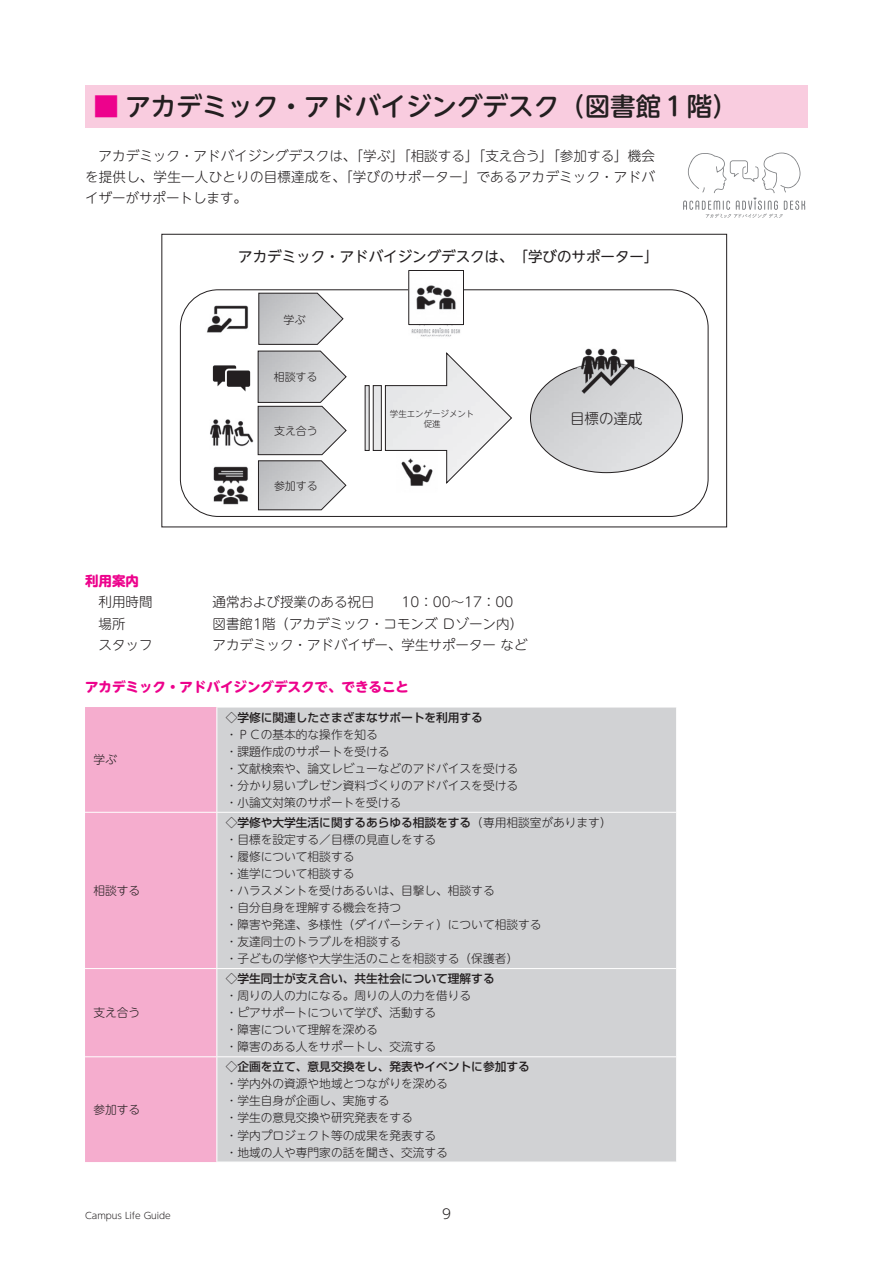
<style>
.page{position:relative;width:893px;height:1263px;background:#fff}
.page>*{position:absolute;margin:0;border:0;box-sizing:border-box;transform-origin:0 0}
.t1{font:500 25.5px "UD Shin M Go Pro";color:#231f20}
.t2{font:14.55px "UD Shin M Go Pro";color:#231f20}
.t3{font:300 14.55px "UD Shin M Go Pro";color:#231f20}
.t4{font:300 13.5px/21.3px "UD Shin M Go Pro";color:#231f20;text-align:justify}
.t5{font:700 13.5px "UD Shin M Go Pro";color:#ed028c}
.t6{font:300 11.7px/17px "UD Shin M Go Pr 6";color:#231f20}
.t7{font:500 11.7px "Shin Go Pro";color:#231f20}
.t8{font:300 10.95px "UD Shin M Go Pro";color:#231f20}
.t9{font:300 9px "UD Shin M Go Pro";color:#231f20}
.t10{font:300 8.4px/10.2px "UD Shin M Go Pro";color:#231f20;text-align:center}
.s1{color:#ed028c}
.s2{font-family:"UD Shin M Go Pr 6";font-weight:300}
</style>
<div class="page">
<div style="left:85px;top:85px;width:723px;height:43px;background:#f9ccdf"></div>
<div style="left:85px;top:707px;width:131px;height:455px;background:#f5adce"></div>
<svg style="left:217px;top:708px;width:459px;height:454px;background:#d2d3d5"></svg>
<hr style="left:217px;top:812px;width:459px;height:1px;background:#fff">
<hr style="left:217px;top:968px;width:459px;height:1px;background:#fff">
<hr style="left:217px;top:1056px;width:459px;height:1px;background:#fff">
<hr style="left:85px;top:812px;width:132px;height:1px;background:#fff">
<hr style="left:85px;top:968px;width:132px;height:1px;background:#fff">
<hr style="left:85px;top:1056px;width:132px;height:1px;background:#fff">
<svg style="left:683px;top:153px;width:122px;height:65px"></svg>
<div style="left:180px;top:289px;width:528px;height:228px;border:1px solid #231f20;border-radius:38px"></div>
<img style="left:530px;top:367px;width:72px;height:76px">
<svg style="left:364px;top:352px;width:148px;height:132px"></svg>
<img style="left:213px;top:466px;width:35px;height:39px">
<img style="left:207px;top:305px;width:42px;height:28px">
<img style="left:577px;top:348px;width:61px;height:52px">
<img style="left:396px;top:451px;width:41px;height:35px">
<svg style="left:258px;top:293px;width:89px;height:217px"></svg>
<img style="left:210px;top:419px;width:44px;height:28px">
<img style="left:212px;top:365px;width:39px;height:27px">
<img style="left:409px;top:285px;width:54px;height:52px">
<div style="left:409px;top:270px;width:55px;height:55px;border:1px solid #231f20"></div>
<div style="left:161px;top:234px;width:566px;height:293px;border:1px solid #231f20"></div>
<h1 class="t1" style="left:94px;top:86px;width:646px"><span class="s1">■</span> アカデミック・アドバイジングデスク（図書館１階）</h1>
<p class="t4" style="left:85px;top:144px;width:571px">　アカデミック・アドバイジングデスクは、「学ぶ」「相談する」「支え合う」「参加する」機会を提供し、学生一人ひとりの目標達成を、「学びのサポーター」であるアカデミック・アドバイザーがサポートします。</p>
<p class="t2" style="left:238px;top:245px;width:422px">アカデミック・アドバイジングデスクは、「学びのサポーター」</p>
<p class="t8" style="left:283px;top:311px;width:23px">学ぶ</p>
<p class="t8" style="left:274px;top:368px;width:45px">相談する</p>
<p class="t8" style="left:274px;top:422px;width:45px">支え合う</p>
<p class="t8" style="left:274px;top:477px;width:45px">参加する</p>
<p class="t10" style="left:390px;top:408px;width:86px">学生エンゲージメント促進</p>
<p class="t5" style="left:85px;top:570px;width:55px">利用案内</p>
<p class="t4" style="left:85px;top:591px;width:69px">　利用時間</p>
<p class="t4" style="left:213px;top:591px;width:302px">通常および授業のある祝日　　10：00～17：00</p>
<p class="t4" style="left:85px;top:612px;width:42px">　場所</p>
<p class="t4" style="left:213px;top:612px;width:312px">図書館1階（アカデミック・コモンズ Ｄゾーン内）</p>
<p class="t4" style="left:85px;top:633px;width:69px">　スタッフ</p>
<p class="t4" style="left:213px;top:633px;width:316px">アカデミック・アドバイザー、学生サポーター など</p>
<p class="t5" style="left:85px;top:676px;width:325px">アカデミック・アドバイジングデスクで、できること</p>
<p class="t6" style="left:94px;top:750px;width:25px">学ぶ</p>
<p class="t7" style="left:226px;top:707px;width:259px">◇学修に関連したさまざまなサポートを利用する</p>
<p class="t6" style="left:226px;top:725px;width:294px">・ＰＣの基本的な操作を知る<br>・課題作成のサポートを受ける<br>・文献検索や、論文レビューなどのアドバイスを受ける・分かり易いプレゼン資料づくりのアドバイスを受ける・小論文対策のサポートを受ける</p>
<p class="t3" style="left:570px;top:407px;width:74px">目標の達成</p>
<p class="t6" style="left:94px;top:881px;width:48px">相談する</p>
<p class="t6" style="left:94px;top:1004px;width:48px">支え合う</p>
<p class="t6" style="left:94px;top:1100px;width:48px">参加する</p>
<p class="t7" style="left:226px;top:813px;width:387px">◇学修や大学生活に関するあらゆる相談をする<span class="s2">（専用相談室があります）</span></p>
<p class="t6" style="left:226px;top:830px;width:317px">・目標を設定する／目標の見直しをする<br>・履修について相談する<br>・進学について相談する<br>・ハラスメントを受けあるいは、目撃し、相談する<br>・自分自身を理解する機会を持つ<br>・障害や発達、多様性（ダイバーシティ）について相談する・友達同士のトラブルを相談する<br>・子どもの学修や大学生活のことを相談する（保護者）</p>
<p class="t7" style="left:226px;top:969px;width:270px">◇学生同士が支え合い、共生社会について理解する</p>
<p class="t6" style="left:226px;top:987px;width:247px">・周りの人の力になる。周りの人の力を借りる・ピアサポートについて学び、活動する<br>・障害について理解を深める<br>・障害のある人をサポートし、交流する</p>
<p class="t7" style="left:226px;top:1057px;width:306px">◇企画を立て、意見交換をし、発表やイベントに参加する</p>
<p class="t6" style="left:226px;top:1075px;width:224px">・学内外の資源や地域とつながりを深める・学生自身が企画し、実施する<br>・学生の意見交換や研究発表をする<br>・学内プロジェクト等の成果を発表する・地域の人や専門家の話を聞き、交流する</p>
<p class="t9" style="left:85px;top:1209px;width:87px">Campus Life Guide</p>
<p class="t4" style="left:442px;top:1202px;width:10px">9</p>
</div>
